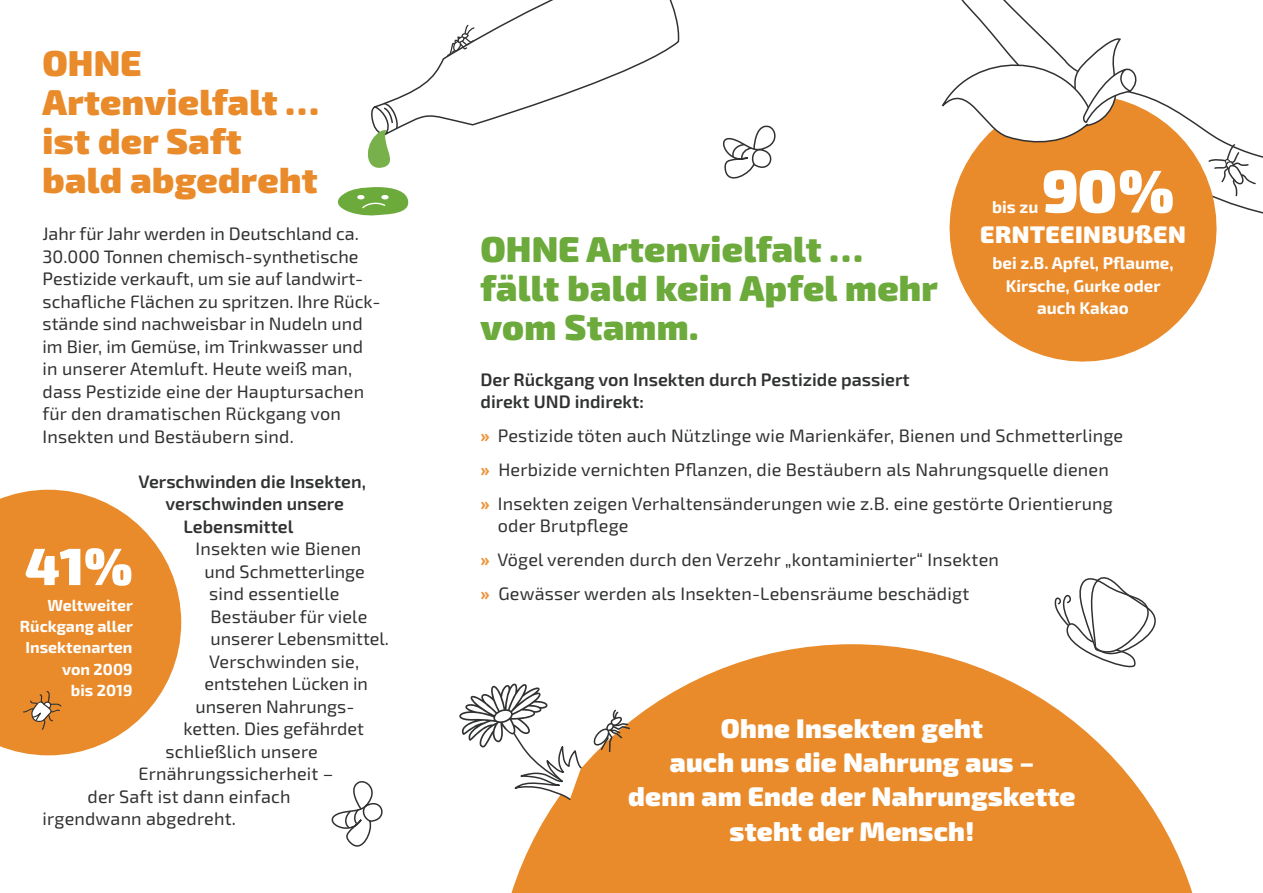
<style>
.page{position:relative;width:1263px;height:893px;background:#fff}
.page>*{position:absolute;margin:0;border:0;box-sizing:border-box;transform-origin:0 0}
.t1{font:900 60.3px "Exo 2";color:#fff}
.t2{font:900 52.5px "Exo 2";color:#fff}
.t3{font:900 36px/39px "Exo 2";letter-spacing:.01em;color:#6daa3c}
.t4{font:900 36px/39px "Exo 2";letter-spacing:.01em;color:#ea8b2b}
.t5{font:900 27px/34.3px "Exo 2";letter-spacing:.01em;color:#fff;text-align:center}
.t6{font:900 24px "Exo 2";letter-spacing:.02em;color:#fff}
.t7{font:18px/22.5px "Exo 2";letter-spacing:.01em;color:#303231}
.t8{font:600 18px/22.5px "Exo 2";color:#303231}
.t9{font:700 16.95px/22.5px "Exo 2";color:#fff;text-align:center}
.t10{font:700 16.05px/21.5px "Exo 2";color:#fff;text-align:right}
.s1{font-weight:700;color:#ec963d}
</style>
<div class="page">
<svg style="left:961px;top:0;width:302px;height:214px"></svg>
<svg style="left:337px;top:187px;width:72px;height:29px"></svg>
<svg style="left:0;top:490px;width:181px;height:265px;fill:#ea8b2b"></svg>
<svg style="left:949px;top:81px;width:281px;height:281px;fill:#ea8b2b"></svg>
<svg style="left:942px;top:37px;width:200px;height:111px"></svg>
<svg style="left:511px;top:644px;width:682px;height:249px;fill:#ea8b2b"></svg>
<svg style="left:1053px;top:577px;width:118px;height:96px"></svg>
<svg style="left:722px;top:125px;width:54px;height:54px"></svg>
<svg style="left:23px;top:691px;width:39px;height:39px;background:#d68f48"></svg>
<svg style="left:367px;top:0;width:313px;height:168px"></svg>
<svg style="left:459px;top:683px;width:171px;height:118px"></svg>
<svg style="left:331px;top:781px;width:52px;height:66px"></svg>
<svg style="left:1208px;top:144px;width:48px;height:52px"></svg>
<h3 class="t4" style="left:43px;top:41px;width:278px">OHNE<br>Artenvielfalt … ist der Saft bald abgedreht</h3>
<p class="t7" style="left:43px;top:222px;width:339px">Jahr für Jahr werden in Deutschland ca.<br>30.000 Tonnen chemisch-synthetische Pestizide verkauft, um sie auf landwirt&shy;schafliche Flächen zu spritzen. Ihre Rück&shy;stände sind nachweisbar in Nudeln und im Bier, im Gemüse, im Trinkwasser und in unserer Atemluft. Heute weiß man, dass Pestizide eine der Hauptursachen für den dramatischen Rückgang von Insekten und Bestäubern sind.</p>
<p class="t8" style="left:139px;top:469px;width:229px">Verschwinden die Insekten,</p>
<p class="t8" style="left:166px;top:492px;width:180px">verschwinden unsere</p>
<p class="t8" style="left:184px;top:514px;width:111px">Lebensmittel</p>
<p class="t7" style="left:196px;top:537px;width:167px">Insekten wie Bienen</p>
<p class="t7" style="left:205px;top:559px;width:162px">und Schmetterlinge</p>
<p class="t7" style="left:209px;top:582px;width:132px">sind essentielle</p>
<p class="t7" style="left:211px;top:604px;width:158px">Bestäuber für viele</p>
<p class="t7" style="left:211px;top:627px;width:180px">unserer Lebensmittel.</p>
<p class="t7" style="left:209px;top:649px;width:152px">Verschwinden sie,</p>
<p class="t7" style="left:205px;top:672px;width:165px">entstehen Lücken in</p>
<p class="t7" style="left:196px;top:694px;width:160px">unseren Nahrungs-</p>
<p class="t7" style="left:184px;top:717px;width:182px">ketten. Dies gefährdet</p>
<p class="t7" style="left:166px;top:739px;width:154px">schließlich unsere</p>
<p class="t7" style="left:139px;top:762px;width:196px">Ernährungssicherheit –</p>
<p class="t7" style="left:88px;top:784px;width:205px">der Saft ist dann einfach</p>
<p class="t7" style="left:43px;top:807px;width:195px">irgendwann abgedreht.</p>
<h2 class="t2" style="left:25px;top:524px;width:109px">41%</h2>
<p class="t10" style="left:20px;top:593px;width:114px">Weltweiter<br>Rückgang aller<br>Insektenarten von 2009<br>bis 2019</p>
<h1 class="t1" style="left:1042px;top:143px;width:133px">90%</h1>
<h3 class="t6" style="left:980px;top:215px;width:207px">ERNTEEINBUßEN</h3>
<p class="t9" style="left:992px;top:251px;width:182px">bei z.B. Apfel, Pflaume,<br>Kirsche, Gurke oder auch Kakao</p>
<p class="t9" style="left:992px;top:194px;width:48px">bis zu</p>
<h3 class="t3" style="left:480px;top:227px;width:459px">OHNE Artenvielfalt … fällt bald kein Apfel mehr vom Stamm.</h3>
<p class="t8" style="left:480px;top:367px;width:431px">Der Rückgang von Insekten durch Pestizide passiert direkt UND indirekt:</p>
<p class="t7" style="left:480px;top:418px;width:644px;line-height:33.8px"><span class="s1">»</span> Pestizide töten auch Nützlinge wie Marienkäfer, Bienen und Schmetterlinge <span class="s1">»</span> Herbizide vernichten Pflanzen, die Bestäubern als Nahrungsquelle dienen<br><span class="s1">»</span> Insekten zeigen Verhaltensänderungen wie z.B. eine gestörte Orientierung</p>
<p class="t7" style="left:480px;top:508px;width:520px;line-height:33.8px;text-indent:17px">oder Brutpflege<br><span class="s1">»</span> Vögel verenden durch den Verzehr „kontaminierter“ Insekten <span class="s1">»</span> Gewässer werden als Insekten-Lebensräume beschädigt</p>
<h3 class="t5" style="left:628px;top:709px;width:449px">Ohne Insekten geht<br>auch uns die Nahrung aus –<br>denn am Ende der Nahrungskette steht der Mensch!</h3>
</div>
